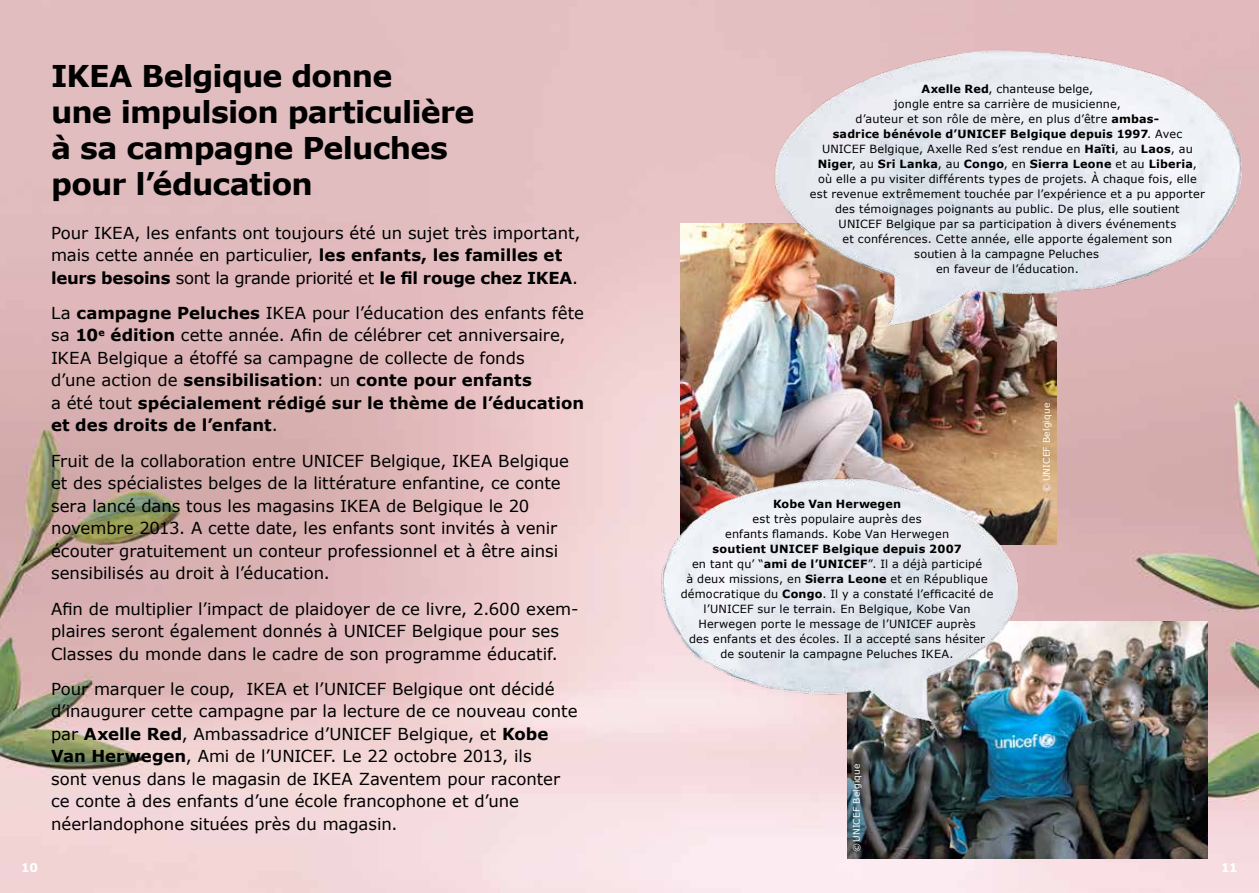
<style>
.page{position:relative;width:1259px;height:893px;background:#fff}
.page>*{position:absolute;margin:0;border:0;box-sizing:border-box;transform-origin:0 0}
.t1{font:700 30px/36px "Verdana IKEA";letter-spacing:-.03em;color:#000}
.t2{font:16.5px/22.5px "Verdana IKEA";color:#000}
.t3{font:700 12px "Verdana IKEA";color:#fff}
.t4{font:11.25px/15px "Verdana IKEA";letter-spacing:.015em;color:#000;text-align:center}
.t5{font:700 11.25px "Verdana IKEA";letter-spacing:.005em;color:#000}
.t6{font:9px "Verdana IKEA";letter-spacing:.02em;color:#fff}
.s1{font-weight:700}
</style>
<div class="page">
<img style="left:0;top:0;width:1259px;height:893px">
<img style="left:680px;top:223px;width:376px;height:321px">
<img style="left:847px;top:621px;width:361px;height:238px">
<img style="left:655px;top:443px;width:366px;height:286px">
<img style="left:755px;top:11px;width:499px;height:324px">
<h1 class="t1" style="left:51px;top:59px;width:425px">IKEA Belgique donne<br>une impulsion particulière à sa campagne Peluches pour l’éducation</h1>
<p class="t2" style="left:51px;top:222px;width:531px">Pour IKEA, les enfants ont toujours été un sujet très important, mais cette année en particulier, <span class="s1">les enfants, les familles et leurs besoins</span> sont la grande priorité et <span class="s1">le fil rouge chez IKEA</span>.</p>
<p class="t2" style="left:51px;top:302px;width:535px">La <span class="s1">campagne Peluches</span> IKEA pour l’éducation des enfants fête sa <span class="s1">10</span><sup>e</sup> <span class="s1">édition</span> cette année. Afin de célébrer cet anniversaire, IKEA Belgique a étoffé sa campagne de collecte de fonds<br>d’une action de <span class="s1">sensibilisation</span>: un <span class="s1">conte pour enfants<br></span>a été tout <span class="s1">spécialement rédigé sur le thème de l’éducation et des droits de l’enfant</span>.</p>
<p class="t2" style="left:51px;top:450px;width:519px">Fruit de la collaboration entre UNICEF Belgique, IKEA Belgique et des spécialistes belges de la littérature enfantine, ce conte sera lancé dans tous les magasins IKEA de Belgique le 20 novembre 2013. A cette date, les enfants sont invités à venir écouter gratuitement un conteur professionnel et à être ainsi sensibilisés au droit à l’éducation.</p>
<p class="t2" style="left:51px;top:597px;width:529px">Afin de multiplier l’impact de plaidoyer de ce livre, 2.600 exem&shy;plaires seront également donnés à UNICEF Belgique pour ses<br>Classes du monde dans le cadre de son programme éducatif.</p>
<p class="t2" style="left:51px;top:678px;width:528px">Pour marquer le coup, IKEA et l’UNICEF Belgique ont décidé d’inaugurer cette campagne par la lecture de ce nouveau conte par <span class="s1">Axelle Red</span>, Ambassadrice d’UNICEF Belgique, et <span class="s1">Kobe Van Herwegen</span>, Ami de l’UNICEF. Le 22 octobre 2013, ils<br>sont venus dans le magasin de IKEA Zaventem pour raconter ce conte à des enfants d’une école francophone et d’une néerlandophone situées près du magasin.</p>
<p class="t4" style="left:810px;top:82px;width:397px"><span class="s1">Axelle Red</span>, chanteuse belge,<br>jongle entre sa carrière de musicienne,<br>d’auteur et son rôle de mère, en plus d’être <span class="s1">ambas-<br>sadrice bénévole d’UNICEF Belgique depuis 1997</span>. Avec UNICEF Belgique, Axelle Red s’est rendue en <span class="s1">Haïti</span>, au <span class="s1">Laos</span>, au <span class="s1">Niger</span>, au <span class="s1">Sri Lanka</span>, au <span class="s1">Congo</span>, en <span class="s1">Sierra Leone</span> et au <span class="s1">Liberia</span>, où elle a pu visiter différents types de projets. À chaque fois, elle est revenue extrêmement touchée par l’expérience et a pu apporter des témoignages poignants au public. De plus, elle soutient<br>UNICEF Belgique par sa participation à divers événements<br>et conférences. Cette année, elle apporte également son<br>soutien à la campagne Peluches<br>en faveur de l’éducation.</p>
<p class="t5" style="left:773px;top:497px;width:130px">Kobe Van Herwegen</p>
<p class="t4" style="left:725px;top:512px;width:225px">est très populaire auprès des<br>enfants flamands. Kobe Van Herwegen</p>
<p class="t4" style="left:681px;top:542px;width:314px"><span class="s1">soutient UNICEF Belgique depuis 2007<br></span>en tant qu’ “<span class="s1">ami de l’UNICEF</span>”. Il a déjà participé<br>à deux missions, en <span class="s1">Sierra Leone</span> et en République démocratique du <span class="s1">Congo</span>. Il y a constaté l’efficacité de l’UNICEF sur le terrain. En Belgique, Kobe Van Herwegen porte le message de l’UNICEF auprès<br>des enfants et des écoles. Il a accepté sans hésiter<br>de soutenir la campagne Peluches IKEA.</p>
<p class="t6" style="left:850px;top:852px;width:90px;rotate:-90deg">©UNICEF Belgique</p>
<p class="t6" style="left:1040px;top:492px;width:90px;rotate:-90deg">©UNICEF Belgique</p>
<p class="t3" style="left:21px;top:859px;width:18px">10</p>
<p class="t3" style="left:1221px;top:859px;width:18px">11</p>
</div>
